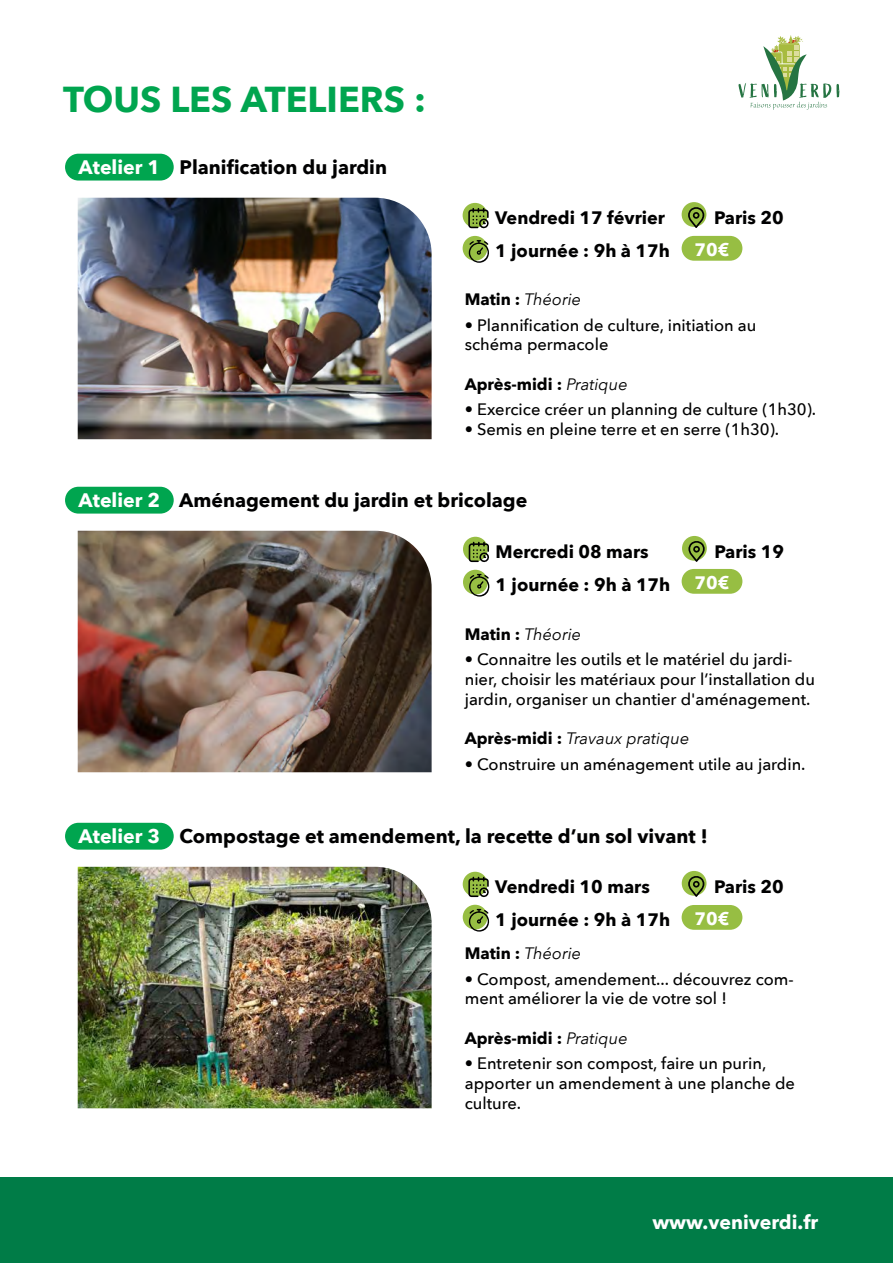
<style>
.page{position:relative;width:893px;height:1263px;background:#fff}
.page>*{position:absolute;margin:0;border:0;box-sizing:border-box;transform-origin:0 0}
.t1{font:700 36px "Avenir Next";color:#00a54f}
.t2{font:700 19.5px "Avenir Next";color:#000001}
.t3{font:700 19.5px "Avenir Next";color:#fff}
.t4{font:700 18px "Avenir Next";color:#000001}
.t5{font:700 18px "Avenir Next";color:#fff}
.t6{font:500 16.5px/19.8px "Avenir Next";color:#000001}
.t7{font:italic 16.5px "Avenir Next";color:#000001}
.t8{font:700 16.5px "Avenir Next";color:#000001}
.s1{color:#fff}
.s2{font-weight:700;font-style:normal}
.s3{font-weight:400;font-style:italic}
</style>
<div class="page">
<svg style="left:738px;top:35px;width:101px;height:75px"></svg>
<div style="left:0;top:1178px;width:893px;height:85px;background:#007c47"></div>
<div style="left:65px;top:823px;width:109px;height:27px;background:#00a54f;border-radius:13px"></div>
<img style="left:78px;top:867px;width:354px;height:241px">
<div style="left:463px;top:905px;width:24px;height:24px;background:#97be43;border-radius:50%"></div>
<svg style="left:468px;top:909px;width:22px;height:22px"></svg>
<div style="left:682px;top:905px;width:60px;height:25px;background:#97be43;border-radius:12px"></div>
<div style="left:682px;top:871px;width:24px;height:25px;background:#97be43;border-radius:50%"></div>
<svg style="left:688px;top:875px;width:16px;height:22px"></svg>
<div style="left:463px;top:872px;width:24px;height:24px;background:#97be43;border-radius:50%"></div>
<svg style="left:468px;top:877px;width:21px;height:21px"></svg>
<div style="left:65px;top:487px;width:109px;height:27px;background:#00a54f;border-radius:13px"></div>
<img style="left:78px;top:531px;width:354px;height:241px">
<div style="left:463px;top:570px;width:25px;height:24px;background:#97be43;border-radius:50%"></div>
<svg style="left:468px;top:574px;width:22px;height:23px"></svg>
<div style="left:682px;top:569px;width:60px;height:25px;background:#97be43;border-radius:12px"></div>
<div style="left:682px;top:536px;width:25px;height:25px;background:#97be43;border-radius:50%"></div>
<svg style="left:688px;top:540px;width:17px;height:22px"></svg>
<svg style="left:463px;top:537px;width:25px;height:24px"></svg>
<svg style="left:469px;top:542px;width:20px;height:21px"></svg>
<div style="left:65px;top:154px;width:109px;height:27px;background:#00a54f;border-radius:13px"></div>
<img style="left:78px;top:198px;width:354px;height:241px">
<div style="left:463px;top:236px;width:24px;height:25px;background:#97be43;border-radius:50%"></div>
<svg style="left:468px;top:240px;width:21px;height:23px"></svg>
<div style="left:682px;top:236px;width:60px;height:25px;background:#97be43;border-radius:12px"></div>
<div style="left:682px;top:202px;width:24px;height:25px;background:#97be43;border-radius:50%"></div>
<svg style="left:688px;top:206px;width:16px;height:22px"></svg>
<div style="left:463px;top:203px;width:24px;height:25px;background:#97be43;border-radius:50%"></div>
<svg style="left:468px;top:208px;width:21px;height:21px"></svg>
<h1 class="t1" style="left:63px;top:69px;width:364px">TOUS LES ATELIERS :</h1>
<p class="t2" style="left:79px;top:151px;width:310px"><span class="s1">Atelier 1</span> Planification du jardin</p>
<p class="t4" style="left:495px;top:202px;width:171px">Vendredi 17 février</p>
<p class="t4" style="left:714px;top:202px;width:71px">Paris 20</p>
<p class="t4" style="left:495px;top:235px;width:176px">1 journée : 9h à 17h</p>
<p class="t5" style="left:694px;top:234px;width:36px">70€</p>
<p class="t7" style="left:465px;top:285px;width:118px"><span class="s2">Matin :</span> Théorie</p>
<p class="t6" style="left:465px;top:314px;width:293px">• Plannification de culture, initiation au schéma permacole</p>
<p class="t8" style="left:465px;top:370px;width:164px">Après-midi : <span class="s3">Pratique</span></p>
<p class="t6" style="left:465px;top:399px;width:353px">• Exercice créer un planning de culture (1h30).</p>
<p class="t6" style="left:465px;top:419px;width:316px">• Semis en pleine terre et en serre (1h30).</p>
<p class="t2" style="left:79px;top:484px;width:450px"><span class="s1">Atelier 2</span> Aménagement du jardin et bricolage</p>
<p class="t4" style="left:495px;top:536px;width:155px">Mercredi 08 mars</p>
<p class="t4" style="left:714px;top:536px;width:71px">Paris 19</p>
<p class="t4" style="left:495px;top:569px;width:176px">1 journée : 9h à 17h</p>
<p class="t5" style="left:694px;top:567px;width:36px">70€</p>
<p class="t7" style="left:465px;top:620px;width:118px"><span class="s2">Matin :</span> Théorie</p>
<p class="t6" style="left:465px;top:649px;width:352px">• Connaitre les outils et le matériel du jardi&shy;nier, choisir les matériaux pour l’installation du jardin, organiser un chantier d'aménagement.</p>
<p class="t7" style="left:465px;top:724px;width:226px"><span class="s2">Après-midi :</span> Travaux pratique</p>
<p class="t6" style="left:465px;top:753px;width:342px">• Construire un aménagement utile au jardin.</p>
<p class="t2" style="left:79px;top:820px;width:631px"><span class="s1">Atelier 3</span> Compostage et amendement, la recette d’un sol vivant !</p>
<p class="t4" style="left:495px;top:871px;width:156px">Vendredi 10 mars</p>
<p class="t4" style="left:714px;top:871px;width:71px">Paris 20</p>
<p class="t4" style="left:495px;top:904px;width:176px">1 journée : 9h à 17h</p>
<p class="t5" style="left:694px;top:903px;width:36px">70€</p>
<p class="t7" style="left:465px;top:939px;width:118px"><span class="s2">Matin :</span> Théorie</p>
<p class="t6" style="left:465px;top:968px;width:331px">• Compost, amendement... découvrez com&shy;ment améliorer la vie de votre sol !</p>
<p class="t8" style="left:465px;top:1024px;width:164px">Après-midi : <span class="s3">Pratique</span></p>
<p class="t6" style="left:465px;top:1053px;width:332px">• Entretenir son compost, faire un purin, apporter un amendement à une planche de culture.</p>
<p class="t3" style="left:652px;top:1205px;width:167px">www.veniverdi.fr</p>
</div>
